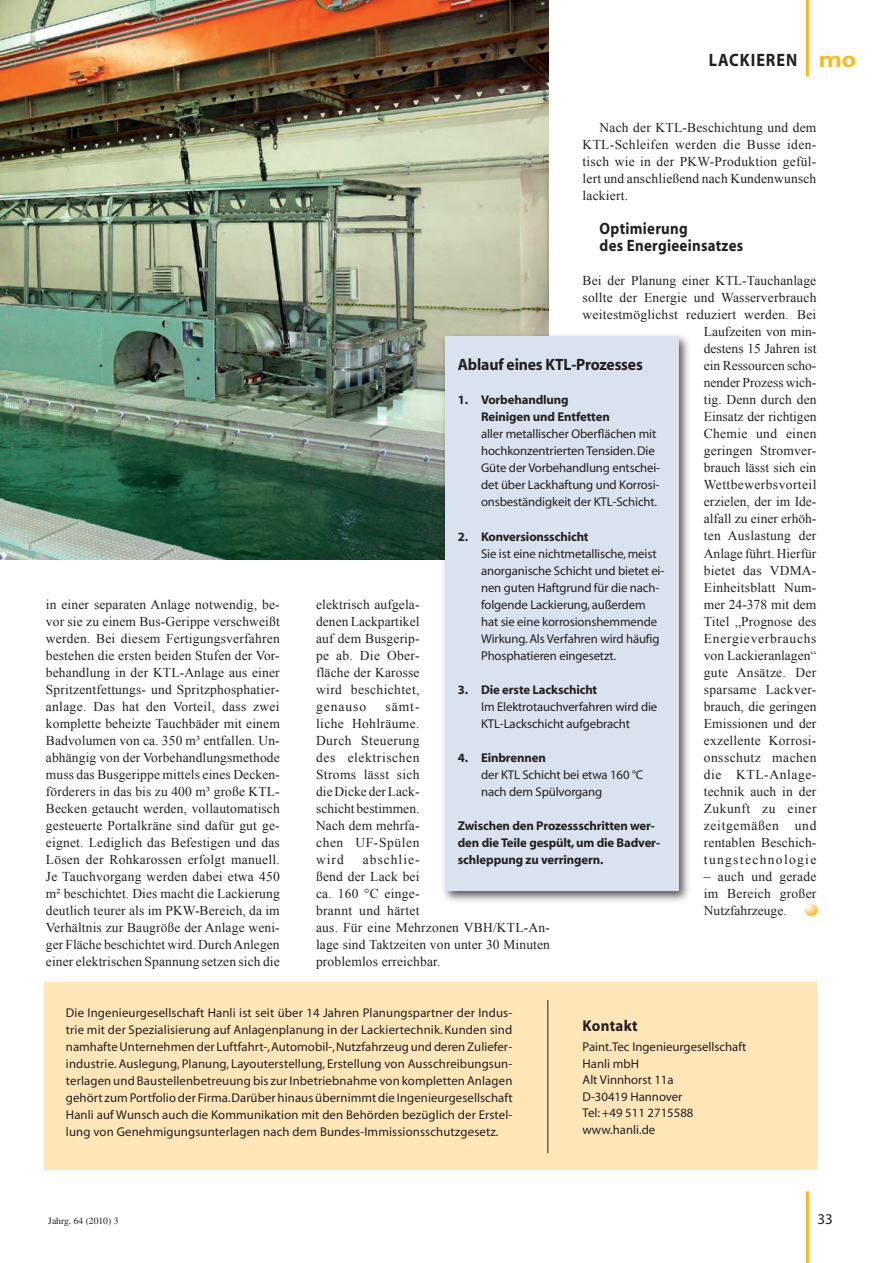
<style>
.page{position:relative;width:893px;height:1263px;background:#fff}
.page>*{position:absolute;margin:0;border:0;box-sizing:border-box;transform-origin:0 0}
.t1{font:700 18px "Myriad";letter-spacing:.06em;color:#231f20;scale:.9 1}
.t2{font:700 16.5px/17.1px "Myriad";letter-spacing:.02em;color:#231f20;scale:.9 1}
.t3{font:700 16.5px "Myriad";letter-spacing:-.01em;color:#231f20;scale:.95 1}
.t4{font:700 15.75px "Myriad";letter-spacing:.02em;color:#231f20;scale:.95 1}
.t5{font:15px "Myriad";color:#231f20}
.t6{font:13.5px/17.1px "Times New Roman";letter-spacing:.015em;color:#231f20;text-align:justify}
.t7{font:12.75px/17.1px "Myriad";letter-spacing:-.01em;color:#231f20}
.t8{font:700 12.75px/17.1px "Myriad";letter-spacing:-.01em;color:#231f20}
.t9{font:9.6px "Times";color:#231f20}
.s1{font-family:"Gill Sans";font-size:24px;color:#fcb814}
</style>
<div class="page">
<hr style="left:806px;top:1191px;width:3px;height:72px;background:#fcb814">
<hr style="left:806px;top:0;width:3px;height:77px;background:#fcb814">
<div style="left:44px;top:982px;width:773px;height:187px;background:#fee6b9"></div>
<img style="left:804px;top:903px;width:14px;height:14px">
<img style="left:0;top:0;width:549px;height:559px">
<div style="left:440px;top:332px;width:252px;height:572px;background:#231f20;opacity:.75"></div>
<div style="left:445px;top:337px;width:233px;height:554px;background:#dbe2ef"></div>
<hr style="left:547px;top:1000px;width:1px;height:153px;background:#231f20">
<h1 class="t1" style="left:709px;top:50px;width:165px">Lackieren <span class="s1">mo</span></h1>
<p class="t6" style="left:583px;top:119px;width:235px;text-indent:17px">Nach der KTL-Beschichtung und dem KTL-Schleifen werden die Busse iden&shy;tisch wie in der PKW-Produktion gefül&shy;lert und anschließend nach Kundenwunsch lackiert.</p>
<p class="t2" style="left:600px;top:220px;width:161px">Optimierung<br>des Energieeinsatzes</p>
<p class="t6" style="left:583px;top:272px;width:235px;text-align:right">Bei der Planung einer KTL-Tauchanlage sollte der Energie und Wasserverbrauch weitestmöglichst reduziert werden. Bei<br>Laufzeiten von min-<br>destens 15 Jahren ist<br>ein Ressourcen scho-<br>nender Prozess wich-<br>tig. Denn durch den<br>Einsatz der richtigen<br>Chemie und einen<br>geringen Stromver-<br>brauch lässt sich ein<br>Wettbewerbsvorteil<br>erzielen, der im Ide-<br>alfall zu einer erhöh-<br>ten Auslastung der<br>Anlage führt. Hierfür<br>bietet das VDMA-<br>Einheitsblatt Num-<br>mer 24-378 mit dem<br>Titel „Prognose des<br>Energieverbrauchs<br>von Lackieranlagen“<br>gute Ansätze. Der<br>sparsame Lackver-<br>brauch, die geringen<br>Emissionen und der<br>exzellente Korrosi-<br>onsschutz machen<br>die KTL-Anlage-<br>technik auch in der<br>Zukunft zu einer<br>zeitgemäßen und<br>rentablen Beschich-<br>tungstechnologie</p>
<p class="t6" style="left:704px;top:868px;width:114px">– auch und gerade im Bereich großer Nutzfahrzeuge.</p>
<p class="t3" style="left:458px;top:356px;width:196px">Ablauf eines KTL-Prozesses</p>
<p class="t8" style="left:481px;top:392px;width:130px;text-indent:-23px">1. Vorbehandlung<br>Reinigen und Entfetten</p>
<p class="t7" style="left:481px;top:426px;width:181px">aller metallischer Oberflächen mit hochkonzentrierten Tensiden. Die Güte der Vorbehandlung entschei&shy;det über Lackhaftung und Korrosi&shy;onsbeständigkeit der KTL-Schicht.</p>
<p class="t8" style="left:458px;top:528px;width:132px">2. Konversionsschicht</p>
<p class="t7" style="left:481px;top:545px;width:185px">Sie ist eine nichtmetallische, meist anorganische Schicht und bietet ei&shy;nen guten Haftgrund für die nach&shy;folgende Lackierung, außerdem hat sie eine korrosionshemmende Wirkung. Als Verfahren wird häufig Phosphatieren eingesetzt.</p>
<p class="t8" style="left:458px;top:681px;width:141px">3. Die erste Lackschicht</p>
<p class="t7" style="left:481px;top:698px;width:178px">Im Elektrotauchverfahren wird die<br>KTL-Lackschicht aufgebracht</p>
<p class="t8" style="left:458px;top:749px;width:90px">4. Einbrennen</p>
<p class="t7" style="left:481px;top:767px;width:164px">der KTL Schicht bei etwa 160 °C nach dem Spülvorgang</p>
<p class="t8" style="left:458px;top:817px;width:204px">Zwischen den Prozessschritten wer&shy;den die Teile gespült, um die Badver&shy;schleppung zu verringern.</p>
<p class="t6" style="left:46px;top:595px;width:235px">in einer separaten Anlage notwendig, be&shy;vor sie zu einem Bus-Gerippe verschweißt werden. Bei diesem Fertigungsverfahren bestehen die ersten beiden Stufen der Vor&shy;behandlung in der KTL-Anlage aus einer Spritzentfettungs- und Spritzphosphatier&shy;anlage. Das hat den Vorteil, dass zwei komplette beheizte Tauchbäder mit einem Badvolumen von ca. 350 m³ entfallen. Un&shy;abhängig von der Vorbehandlungsmethode muss das Busgerippe mittels eines Decken&shy;förderers in das bis zu 400 m³ große KTL-Becken getaucht werden, vollautomatisch gesteuerte Portalkräne sind dafür gut ge&shy;eignet. Lediglich das Befestigen und das Lösen der Rohkarossen erfolgt manuell.<br>Je Tauchvorgang werden dabei etwa 450 m² beschichtet. Dies macht die Lackierung deutlich teurer als im PKW-Bereich, da im Verhältnis zur Baugröße der Anlage weni&shy;ger Fläche beschichtet wird. Durch Anlegen einer elektrischen Spannung setzen sich die</p>
<p class="t6" style="left:316px;top:595px;width:105px">elektrisch aufgela&shy;denen Lackpartikel auf dem Busgerip&shy;pe ab. Die Ober&shy;fläche der Karosse wird beschichtet, genauso</p>
<p class="t6" style="left:316px;top:697px;width:105px;text-indent:70px">sämt&shy;liche Hohlräume.<br>Durch Steuerung des elektrischen Stroms lässt sich die Dicke der Lack&shy;schicht bestimmen.<br>Nach dem mehrfa&shy;chen UF-Spülen wird</p>
<p class="t6" style="left:316px;top:851px;width:235px;text-align:left;text-indent:47px">abschlie-<br>ßend der Lack bei<br>ca. 160 °C einge-<br>brannt und härtet<br>aus. Für eine Mehrzonen VBH/KTL-An&shy;lage sind Taktzeiten von unter 30 Minuten problemlos erreichbar.</p>
<p class="t7" style="left:66px;top:1005px;width:448px;text-align:justify">Die Ingenieurgesellschaft Hanli ist seit über 14 Jahren Planungspartner der Indus&shy;trie mit der Spezialisierung auf Anlagenplanung in der Lackiertechnik. Kunden sind namhafte Unternehmen der Luftfahrt-, Automobil-, Nutzfahrzeug und deren Zuliefer&shy;industrie. Auslegung, Planung, Layouterstellung, Erstellung von Ausschreibungsun&shy;terlagen und Baustellenbetreuung bis zur Inbetriebnahme von kompletten Anlagen gehört zum Portfolio der Firma. Darüber hinaus übernimmt die Ingenieurgesellschaft Hanli auf Wunsch auch die Kommunikation mit den Behörden bezüglich der Erstel&shy;lung von Genehmigungsunterlagen nach dem Bundes-Immissionsschutzgesetz.</p>
<p class="t4" style="left:583px;top:1017px;width:59px">Kontakt</p>
<p class="t7" style="left:583px;top:1039px;width:165px;line-height:16.5px">Paint.Tec Ingenieurgesellschaft<br>Hanli mbH<br>Alt Vinnhorst 11a<br>D-30419 Hannover<br>Tel: +49 511 2715588 www.hanli.de</p>
<p class="t9" style="left:48px;top:1215px;width:72px">Jahrg. 64 (2010) 3</p>
<p class="t5" style="left:817px;top:1211px;width:17px">33</p>
</div>
